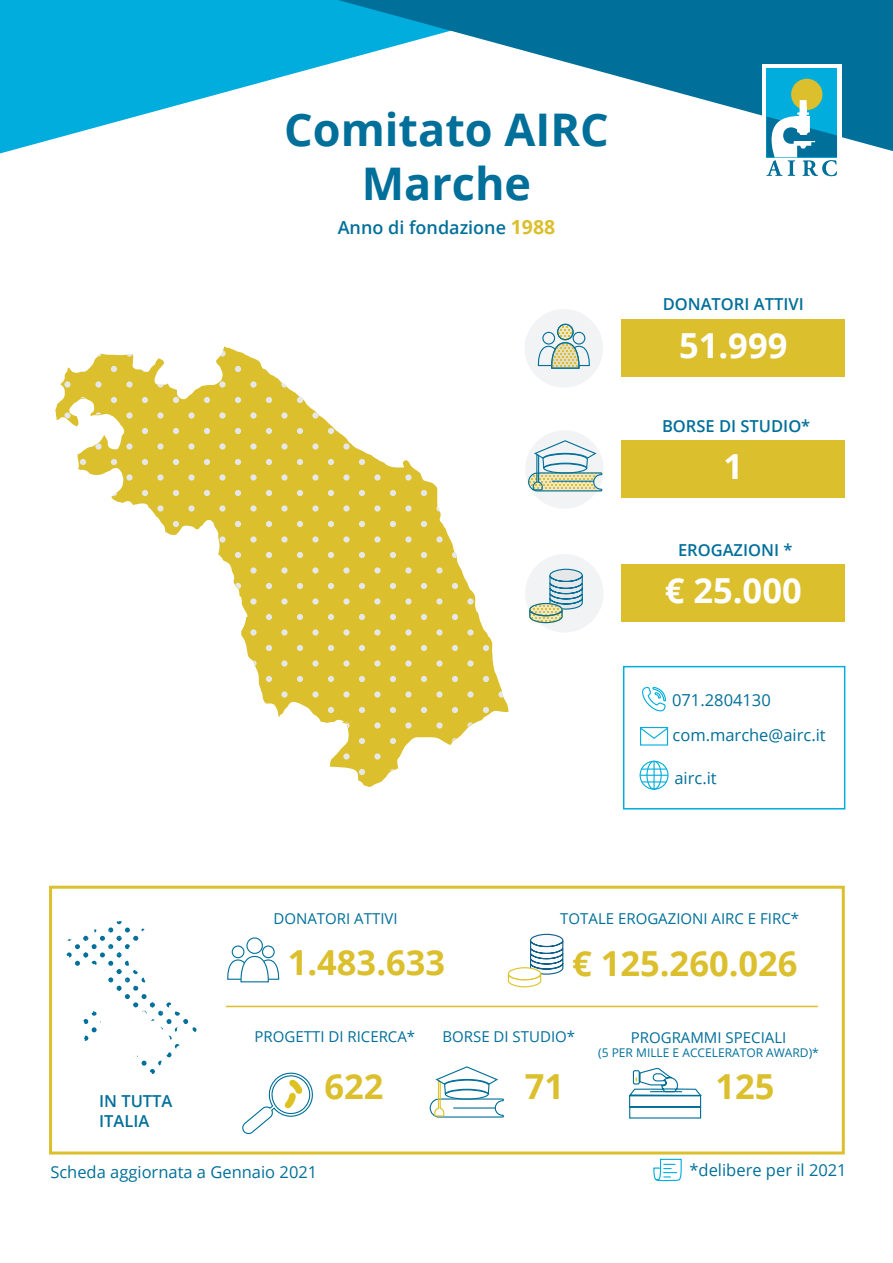
<style>
.page{position:relative;width:893px;height:1263px;background:#fff}
.page>*{position:absolute;margin:0;border:0;box-sizing:border-box;transform-origin:0 0}
.t1{font:700 45px/54px "Open Sans";color:#006f9a;text-align:center}
.t2{font:700 34.5px "Open Sans";color:#dbbf2d}
.t3{font:700 34.5px "Open Sans";color:#fff}
.t4{font:600 18px "Open Sans";color:#006f9a}
.t5{font:16.5px "Open Sans";color:#006f9a}
.t6{font:600 16.5px/19.8px "Open Sans";color:#006f9a}
.t7{font:15px "Open Sans";color:#006f9a}
.t8{font:12px "Open Sans";color:#006f9a}
.s1{font-weight:700;font-size:19.5px;color:#dbbf2d}
</style>
<div class="page">
<svg style="left:0;top:0;width:338px;height:153px;fill:#01addd"></svg>
<svg style="left:338px;top:0;width:555px;height:151px"></svg>
<div style="left:762px;top:64px;width:79px;height:116px;background:#fff"></div>
<div style="left:766px;top:68px;width:71px;height:89px;background:#01addd"></div>
<div style="left:791px;top:79px;width:31px;height:31px;background:#dbbf2d;border-radius:50%"></div>
<svg style="left:766px;top:100px;width:71px;height:76px"></svg>
<div style="left:622px;top:320px;width:223px;height:57px;background:#dbbf2d"></div>
<div style="left:623px;top:666px;width:222px;height:143px;border:2px solid #01addd"></div>
<div style="left:525px;top:309px;width:78px;height:79px;background:#f2f3f4;border-radius:50%"></div>
<div style="left:542px;top:332px;width:13px;height:13px;border:1px solid #006f9a;border-radius:50%"></div>
<div style="left:573px;top:332px;width:12px;height:13px;border:1px solid #006f9a;border-radius:50%"></div>
<svg style="left:537px;top:342px;width:53px;height:27px"></svg>
<svg style="left:558px;top:324px;width:15px;height:16px"></svg>
<div style="left:557px;top:324px;width:17px;height:16px;border:1px solid #006f9a;border-radius:50%"></div>
<hr style="left:226px;top:1006px;width:592px;height:1px;background:#dbbf2d">
<div style="left:622px;top:441px;width:223px;height:57px;background:#dbbf2d"></div>
<div style="left:525px;top:430px;width:79px;height:79px;background:#f2f3f4;border-radius:50%"></div>
<svg style="left:528px;top:440px;width:75px;height:52px"></svg>
<hr style="left:552px;top:481px;width:42px;height:1px;background:#006f9a">
<div style="left:622px;top:565px;width:223px;height:57px;background:#dbbf2d"></div>
<div style="left:525px;top:554px;width:79px;height:78px;background:#f2f3f4;border-radius:50%"></div>
<svg style="left:529px;top:568px;width:54px;height:56px"></svg>
<svg style="left:55px;top:346px;width:453px;height:440px"></svg>
<div style="left:49px;top:886px;width:796px;height:268px;border:3px solid #dbbf2d"></div>
<div style="left:232px;top:945px;width:12px;height:13px;border:1px solid #006f9a;border-radius:50%"></div>
<div style="left:262px;top:945px;width:13px;height:13px;border:1px solid #006f9a;border-radius:50%"></div>
<svg style="left:227px;top:955px;width:53px;height:28px"></svg>
<div style="left:246px;top:937px;width:17px;height:17px;border:1px solid #006f9a;border-radius:50%"></div>
<svg style="left:507px;top:933px;width:57px;height:55px"></svg>
<svg style="left:242px;top:1072px;width:71px;height:63px"></svg>
<svg style="left:429px;top:1066px;width:75px;height:52px"></svg>
<svg style="left:629px;top:1068px;width:73px;height:51px"></svg>
<hr style="left:650px;top:1091px;width:32px;height:1px;background:#006f9a">
<svg style="left:66px;top:921px;width:131px;height:153px"></svg>
<svg style="left:653px;top:1158px;width:29px;height:23px"></svg>
<div style="left:640px;top:761px;width:29px;height:29px;border:1px solid #01addd;border-radius:50%"></div>
<svg style="left:640px;top:760px;width:28px;height:30px"></svg>
<svg style="left:642px;top:686px;width:24px;height:26px"></svg>
<svg style="left:640px;top:726px;width:29px;height:20px"></svg>
<h1 class="t1" style="left:284px;top:102px;width:326px">Comitato AIRC<br>Marche</h1>
<p class="t4" style="left:338px;top:215px;width:219px">Anno di fondazione <span class="s1">1988</span></p>
<p class="t6" style="left:663px;top:294px;width:143px">DONATORI ATTIVI</p>
<h2 class="t3" style="left:679px;top:321px;width:110px">51.999</h2>
<p class="t6" style="left:662px;top:416px;width:150px">BORSE DI STUDIO*</p>
<h2 class="t3" style="left:723px;top:442px;width:21px">1</h2>
<h2 class="t3" style="left:723px;top:443px;width:21px">6</h2>
<p class="t6" style="left:678px;top:539px;width:116px">EROGAZIONI *</p>
<h2 class="t3" style="left:665px;top:566px;width:138px">€ 25.000</h2>
<p class="t5" style="left:672px;top:689px;width:100px">071.2804130</p>
<p class="t5" style="left:672px;top:724px;width:155px">com.marche@airc.it</p>
<p class="t5" style="left:674px;top:766px;width:44px">airc.it</p>
<p class="t7" style="left:274px;top:908px;width:126px">DONATORI ATTIVI</p>
<h2 class="t2" style="left:288px;top:938px;width:159px">1.483.633</h2>
<p class="t7" style="left:560px;top:908px;width:240px">TOTALE EROGAZIONI AIRC E FIRC*</p>
<h2 class="t2" style="left:572px;top:939px;width:227px">€ 125.260.026</h2>
<p class="t6" style="left:99px;top:1090px;width:75px">IN TUTTA<br>ITALIA</p>
<p class="t7" style="left:254px;top:1027px;width:162px">PROGETTI DI RICERCA*</p>
<p class="t7" style="left:442px;top:1027px;width:134px">BORSE DI STUDIO*</p>
<p class="t7" style="left:631px;top:1027px;width:157px">PROGRAMMI SPECIALI</p>
<p class="t8" style="left:598px;top:1044px;width:222px">(5 PER MILLE E ACCELERATOR AWARD)*</p>
<h2 class="t2" style="left:325px;top:1062px;width:61px">622</h2>
<h2 class="t2" style="left:525px;top:1062px;width:41px">71</h2>
<h2 class="t2" style="left:716px;top:1062px;width:61px">125</h2>
<p class="t5" style="left:50px;top:1161px;width:268px">Scheda aggiornata a Gennaio 2021</p>
<p class="t5" style="left:689px;top:1159px;width:159px">*delibere per il 2021</p>
</div>
